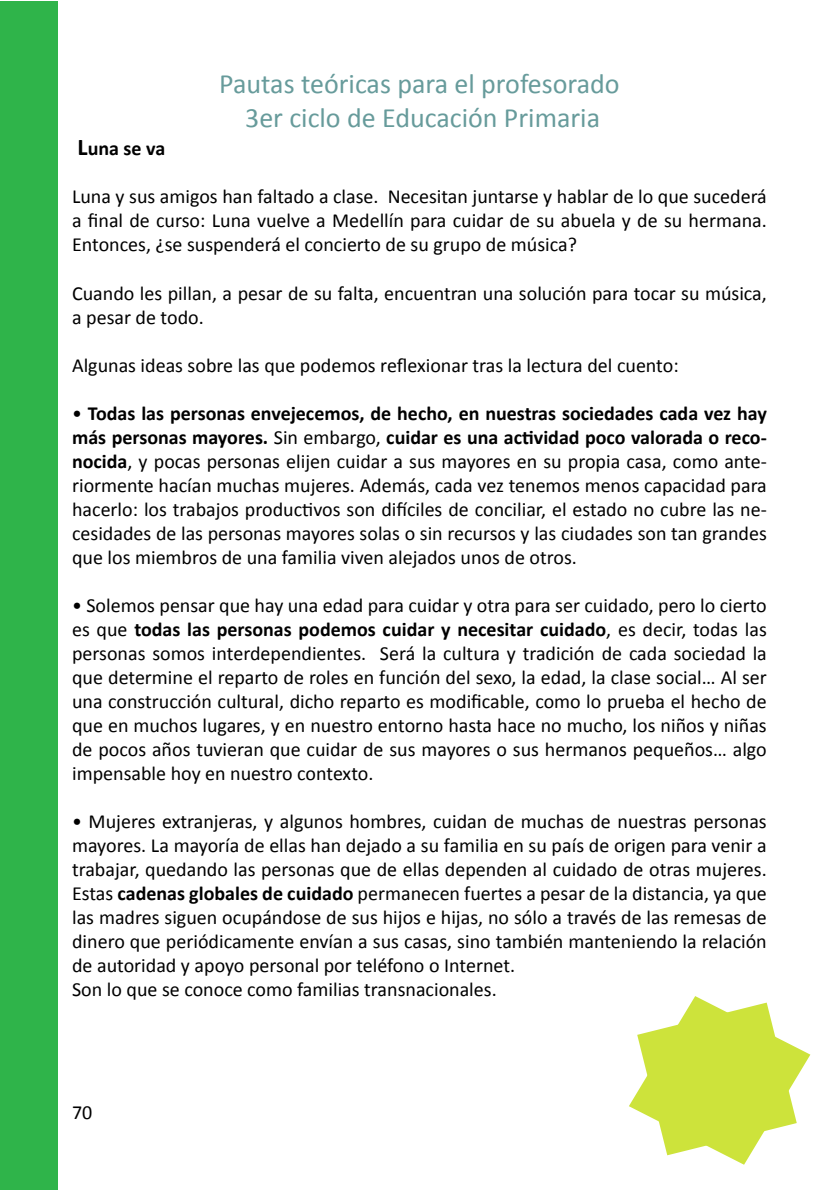
<style>
.page{position:relative;width:840px;height:1191px;background:#fff}
.page>*{position:absolute;margin:0;border:0;box-sizing:border-box;transform-origin:0 0}
.t1{font:28px/33.6px "Calibri";color:#679b9b;text-align:center}
.t2{font:20px/24px "Calibri";color:#000;text-align:justify}
.t3{font:700 20px "Calibri";color:#000}
.s1{font-size:24px}
.s2{font-weight:700}
</style>
<div class="page">
<div style="left:0;top:1px;width:58px;height:1189px;background:#2fb44a"></div>
<svg style="left:629px;top:996px;width:180px;height:168px"></svg>
<h1 class="t1" style="left:219px;top:66px;width:402px">Pautas teóricas para el profesorado<br>3er ciclo de Educación Primaria</h1>
<p class="t3" style="left:77px;top:136px;width:89px"><span class="s1">L</span>una se va</p>
<p class="t2" style="left:72px;top:184px;width:695px">Luna y sus amigos han faltado a clase. Necesitan juntarse y hablar de lo que sucederá a final de curso: Luna vuelve a Medellín para cuidar de su abuela y de su hermana.<br>Entonces, ¿se suspenderá el concierto de su grupo de música?</p>
<p class="t2" style="left:72px;top:280px;width:696px">Cuando les pillan, a pesar de su falta, encuentran una solución para tocar su música, a pesar de todo.</p>
<p class="t2" style="left:72px;top:352px;width:607px">Algunas ideas sobre las que podemos reflexionar tras la lectura del cuento:</p>
<p class="t2" style="left:72px;top:400px;width:696px">• <span class="s2">Todas las personas envejecemos, de hecho, en nuestras sociedades cada vez hay más personas mayores.</span> Sin embargo, <span class="s2">cuidar es una actividad poco valorada o reco&shy;nocida</span>, y pocas personas elijen cuidar a sus mayores en su propia casa, como ante&shy;riormente hacían muchas mujeres. Además, cada vez tenemos menos capacidad para hacerlo: los trabajos productivos son difíciles de conciliar, el estado no cubre las ne&shy;cesidades de las personas mayores solas o sin recursos y las ciudades son tan grandes que los miembros de una familia viven alejados unos de otros.</p>
<p class="t2" style="left:72px;top:592px;width:696px">• Solemos pensar que hay una edad para cuidar y otra para ser cuidado, pero lo cierto es que <span class="s2">todas las personas podemos cuidar y necesitar cuidado</span>, es decir, todas las personas somos interdependientes. Será la cultura y tradición de cada sociedad la que determine el reparto de roles en función del sexo, la edad, la clase social… Al ser una construcción cultural, dicho reparto es modificable, como lo prueba el hecho de que en muchos lugares, y en nuestro entorno hasta hace no mucho, los niños y niñas de pocos años tuvieran que cuidar de sus mayores o sus hermanos pequeños… algo impensable hoy en nuestro contexto.</p>
<p class="t2" style="left:72px;top:808px;width:695px;text-align:left">• Mujeres extranjeras, y algunos hombres, cuidan de muchas de nuestras personas mayores. La mayoría de ellas han dejado a su familia en su país de origen para venir a trabajar, quedando las personas que de ellas dependen al cuidado de otras mujeres.<br>Estas <span class="s2">cadenas globales de cuidado</span> permanecen fuertes a pesar de la distancia, ya que las madres siguen ocupándose de sus hijos e hijas, no sólo a través de las remesas de dinero que periódicamente envían a sus casas, sino también manteniendo la relación de autoridad y apoyo personal por teléfono o Internet.<br>Son lo que se conoce como familias transnacionales.</p>
<p class="t2" style="left:72px;top:1099px;width:22px">70</p>
</div>
